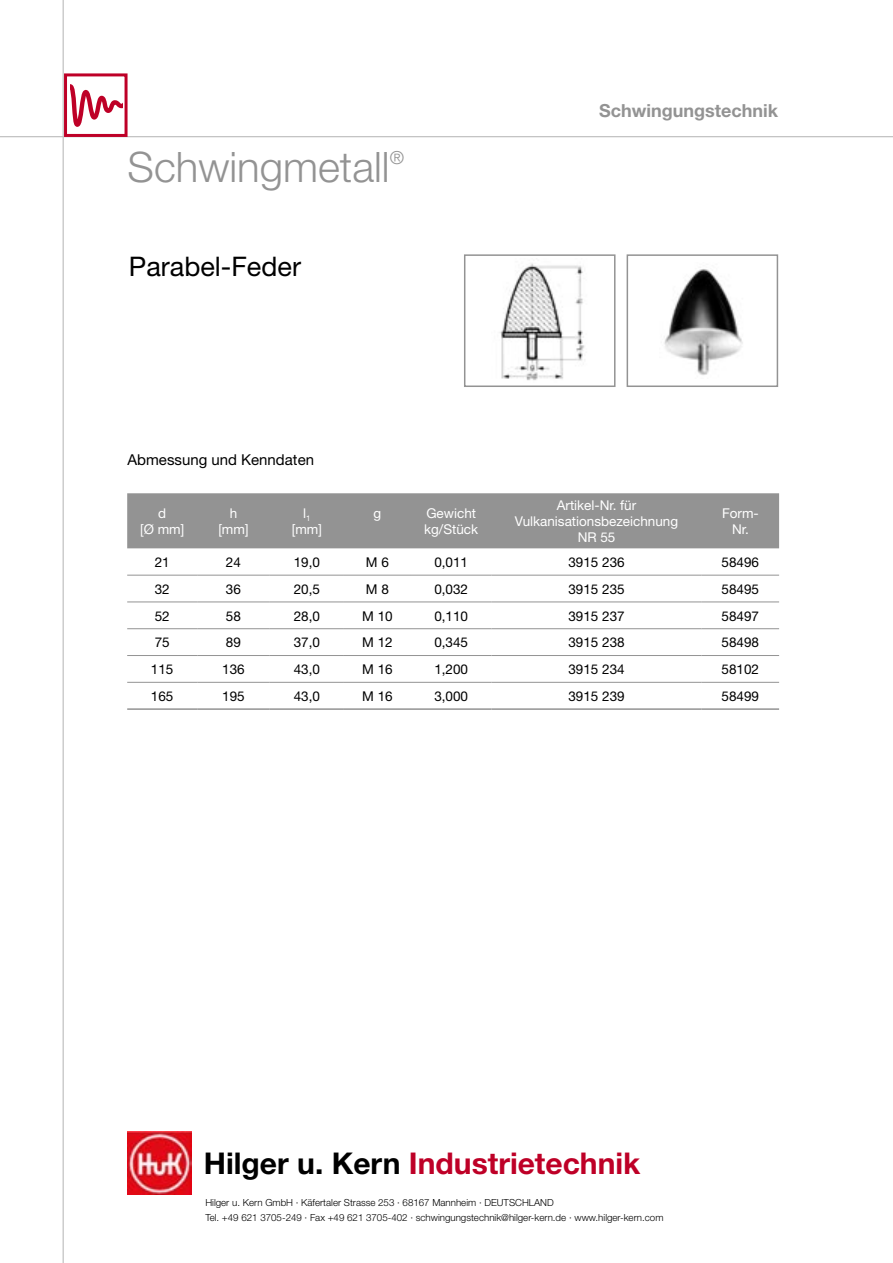
<style>
.page{position:relative;width:893px;height:1263px;background:#fff}
.page>*{position:absolute;margin:0;border:0;box-sizing:border-box;transform-origin:0 0}
.t1{font:300 42px "Helvetica Neue";color:#939393}
.t2{font:700 30px "Helvetica Neue";color:#be0027}
.t3{font:27px "Helvetica Neue";color:#000}
.t4{font:700 18px "Helvetica Neue";color:#939393}
.t5{font:300 18px "Helvetica Neue";color:#939393}
.t6{font:15px "Helvetica Neue";color:#000}
.t7{font:13.5px "Helvetica Neue";color:#000}
.t8{font:13.5px/16.2px "Helvetica Neue";color:#fff;text-align:center}
.t9{font:300 9.75px "Helvetica Neue";color:#000}
.s1{color:#000}
</style>
<div class="page">
<hr style="left:0;top:136px;width:893px;height:1px;background:#c0c0c0">
<div style="left:64px;top:73px;width:64px;height:64px;border:3px solid #be0027"></div>
<svg style="left:70px;top:84px;width:52px;height:43px"></svg>
<img style="left:127px;top:1131px;width:64px;height:64px">
<hr style="left:63px;top:0;width:1px;height:1263px;background:#c0c0c0">
<img style="left:664px;top:269px;width:79px;height:106px">
<div style="left:627px;top:254px;width:151px;height:133px;border:2px solid #939393"></div>
<img style="left:499px;top:263px;width:86px;height:118px">
<div style="left:464px;top:254px;width:151px;height:133px;border:2px solid #939393"></div>
<div style="left:127px;top:493px;width:652px;height:55px;background:#939393"></div>
<hr style="left:127px;top:575px;width:70px;height:1px;background:#939393">
<hr style="left:197px;top:575px;width:73px;height:1px;background:#939393">
<hr style="left:270px;top:575px;width:74px;height:1px;background:#939393">
<hr style="left:344px;top:575px;width:67px;height:1px;background:#939393">
<hr style="left:411px;top:575px;width:80px;height:1px;background:#939393">
<hr style="left:491px;top:575px;width:211px;height:1px;background:#939393">
<hr style="left:702px;top:575px;width:77px;height:1px;background:#939393">
<hr style="left:127px;top:602px;width:70px;height:1px;background:#939393">
<hr style="left:197px;top:602px;width:73px;height:1px;background:#939393">
<hr style="left:270px;top:602px;width:74px;height:1px;background:#939393">
<hr style="left:344px;top:602px;width:67px;height:1px;background:#939393">
<hr style="left:411px;top:602px;width:80px;height:1px;background:#939393">
<hr style="left:491px;top:602px;width:211px;height:1px;background:#939393">
<hr style="left:702px;top:602px;width:77px;height:1px;background:#939393">
<hr style="left:127px;top:628px;width:70px;height:1px;background:#939393">
<hr style="left:197px;top:628px;width:73px;height:1px;background:#939393">
<hr style="left:270px;top:628px;width:74px;height:1px;background:#939393">
<hr style="left:344px;top:628px;width:67px;height:1px;background:#939393">
<hr style="left:411px;top:628px;width:80px;height:1px;background:#939393">
<hr style="left:491px;top:628px;width:211px;height:1px;background:#939393">
<hr style="left:702px;top:628px;width:77px;height:1px;background:#939393">
<hr style="left:127px;top:655px;width:70px;height:1px;background:#939393">
<hr style="left:197px;top:655px;width:73px;height:1px;background:#939393">
<hr style="left:270px;top:655px;width:74px;height:1px;background:#939393">
<hr style="left:344px;top:655px;width:67px;height:1px;background:#939393">
<hr style="left:411px;top:655px;width:80px;height:1px;background:#939393">
<hr style="left:491px;top:655px;width:211px;height:1px;background:#939393">
<hr style="left:702px;top:655px;width:77px;height:1px;background:#939393">
<hr style="left:127px;top:682px;width:70px;height:1px;background:#939393">
<hr style="left:197px;top:682px;width:73px;height:1px;background:#939393">
<hr style="left:270px;top:682px;width:74px;height:1px;background:#939393">
<hr style="left:344px;top:682px;width:67px;height:1px;background:#939393">
<hr style="left:411px;top:682px;width:80px;height:1px;background:#939393">
<hr style="left:491px;top:682px;width:211px;height:1px;background:#939393">
<hr style="left:702px;top:682px;width:77px;height:1px;background:#939393">
<hr style="left:127px;top:708px;width:70px;height:2px;background:#939393">
<hr style="left:197px;top:708px;width:73px;height:2px;background:#939393">
<hr style="left:270px;top:708px;width:74px;height:2px;background:#939393">
<hr style="left:344px;top:708px;width:67px;height:2px;background:#939393">
<hr style="left:411px;top:708px;width:80px;height:2px;background:#939393">
<hr style="left:491px;top:708px;width:211px;height:2px;background:#939393">
<hr style="left:702px;top:708px;width:77px;height:2px;background:#939393">
<p class="t1" style="left:128px;top:141px;width:264px">Schwingmetall</p>
<p class="t5" style="left:390px;top:147px;width:16px">®</p>
<p class="t3" style="left:129px;top:251px;width:173px">Parabel-Feder</p>
<p class="t4" style="left:599px;top:99px;width:180px">Schwingungstechnik</p>
<p class="t6" style="left:128px;top:451px;width:188px">Abmessung und Kenndaten</p>
<p class="t8" style="left:158px;top:505px;width:10px">d</p>
<p class="t8" style="left:140px;top:521px;width:46px">[Ø mm]</p>
<p class="t8" style="left:230px;top:505px;width:9px">h</p>
<p class="t8" style="left:218px;top:521px;width:32px">[mm]</p>
<p class="t8" style="left:303px;top:505px;width:9px">l<sub>1</sub></p>
<p class="t8" style="left:292px;top:521px;width:32px">[mm]</p>
<p class="t8" style="left:374px;top:505px;width:9px">g</p>
<p class="t8" style="left:426px;top:505px;width:51px">Gewicht</p>
<p class="t8" style="left:424px;top:521px;width:56px">kg/Stück</p>
<p class="t8" style="left:515px;top:497px;width:165px">Artikel-Nr. für<br>Vulkanisationsbezeichnung</p>
<p class="t8" style="left:578px;top:529px;width:39px">NR 55</p>
<p class="t8" style="left:722px;top:505px;width:38px">Form-<br>Nr.</p>
<p class="t7" style="left:155px;top:554px;width:17px">21</p>
<p class="t7" style="left:226px;top:554px;width:17px">24</p>
<p class="t7" style="left:294px;top:554px;width:28px">19,0</p>
<p class="t7" style="left:366px;top:554px;width:25px">M 6</p>
<p class="t7" style="left:434px;top:554px;width:35px">0,011</p>
<p class="t7" style="left:568px;top:554px;width:58px">3915 236</p>
<p class="t7" style="left:722px;top:554px;width:39px">58496</p>
<p class="t7" style="left:155px;top:581px;width:17px">32</p>
<p class="t7" style="left:226px;top:581px;width:17px">36</p>
<p class="t7" style="left:294px;top:581px;width:28px">20,5</p>
<p class="t7" style="left:366px;top:581px;width:25px">M 8</p>
<p class="t7" style="left:434px;top:581px;width:35px">0,032</p>
<p class="t7" style="left:568px;top:581px;width:58px">3915 235</p>
<p class="t7" style="left:722px;top:581px;width:39px">58495</p>
<p class="t7" style="left:155px;top:608px;width:17px">52</p>
<p class="t7" style="left:226px;top:608px;width:17px">58</p>
<p class="t7" style="left:294px;top:608px;width:28px">28,0</p>
<p class="t7" style="left:362px;top:608px;width:32px">M 10</p>
<p class="t7" style="left:434px;top:608px;width:35px">0,110</p>
<p class="t7" style="left:568px;top:608px;width:58px">3915 237</p>
<p class="t7" style="left:722px;top:608px;width:39px">58497</p>
<p class="t7" style="left:155px;top:635px;width:17px">75</p>
<p class="t7" style="left:226px;top:635px;width:17px">89</p>
<p class="t7" style="left:294px;top:635px;width:28px">37,0</p>
<p class="t7" style="left:362px;top:635px;width:32px">M 12</p>
<p class="t7" style="left:434px;top:635px;width:35px">0,345</p>
<p class="t7" style="left:568px;top:635px;width:58px">3915 238</p>
<p class="t7" style="left:722px;top:635px;width:39px">58498</p>
<p class="t7" style="left:151px;top:661px;width:24px">115</p>
<p class="t7" style="left:222px;top:661px;width:24px">136</p>
<p class="t7" style="left:294px;top:661px;width:28px">43,0</p>
<p class="t7" style="left:362px;top:661px;width:32px">M 16</p>
<p class="t7" style="left:434px;top:661px;width:35px">1,200</p>
<p class="t7" style="left:568px;top:661px;width:58px">3915 234</p>
<p class="t7" style="left:722px;top:661px;width:39px">58102</p>
<p class="t7" style="left:151px;top:688px;width:24px">165</p>
<p class="t7" style="left:222px;top:688px;width:24px">195</p>
<p class="t7" style="left:294px;top:688px;width:28px">43,0</p>
<p class="t7" style="left:362px;top:688px;width:32px">M 16</p>
<p class="t7" style="left:434px;top:688px;width:35px">3,000</p>
<p class="t7" style="left:568px;top:688px;width:58px">3915 239</p>
<p class="t7" style="left:722px;top:688px;width:39px">58499</p>
<p class="t2" style="left:204px;top:1144px;width:438px"><span class="s1">Hilger u. Kern</span> Industrietechnik</p>
<p class="t9" style="left:205px;top:1197px;width:350px">Hilger u. Kern GmbH · Käfertaler Strasse 253 · 68167 Mannheim · DEUTSCHLAND</p>
<p class="t9" style="left:205px;top:1212px;width:460px">Tel. +49 621 3705-249 · Fax +49 621 3705-402 · schwingungstechnik@hilger-kern.de · www.hilger-kern.com</p>
</div>
